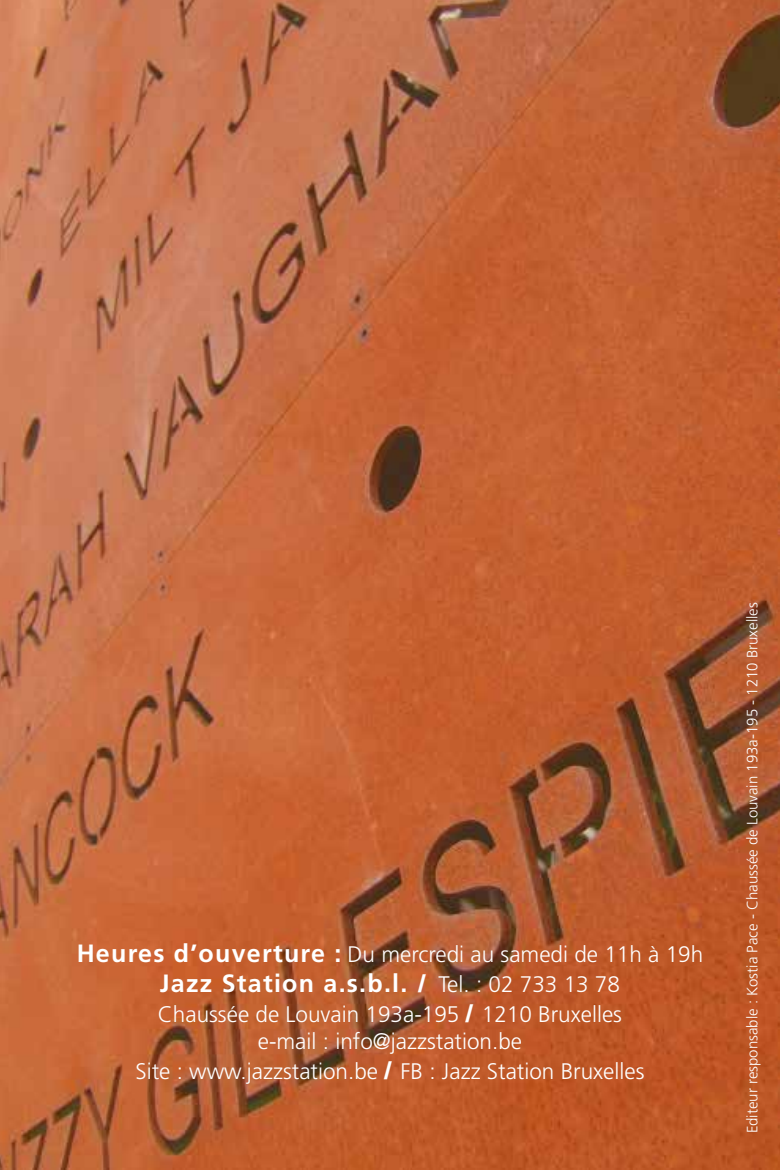
<style>
.page{position:relative;width:780px;height:1170px;background:#fff}
.page>*{position:absolute;margin:0;border:0;box-sizing:border-box;transform-origin:0 0}
.t1{font:700 25px "Frutiger";letter-spacing:.05em;color:#fff}
.t2{font:300 22.5px/27px "Frutiger";color:#fff;text-align:center}
.t3{font:300 15px "Frutiger";color:#fff}
.s1{font-weight:700;font-size:25px}
.s2{font-weight:900}
.s3{font-weight:300;font-size:22.5px}
.s4{font-weight:900;font-size:25px}
</style>
<div class="page">
<img style="left:0;top:0;width:780px;height:1169px">
<p class="t2" style="left:77px;top:940px;width:628px"><span class="s1">Heures d’ouverture :</span> Du mercredi au samedi de 11h à 19h</p>
<p class="t1" style="left:160px;top:968px;width:461px">Jazz Station a.s.b.l. <span class="s2">/</span> <span class="s3">Tel. : 02 733 13 78</span></p>
<p class="t2" style="left:158px;top:1000px;width:465px">Chaussée de Louvain 193a-195 <span class="s4">/</span> 1210 Bruxelles e-mail : info@jazzstation.be</p>
<p class="t2" style="left:135px;top:1057px;width:510px">Site : www.jazzstation.be <span class="s4">/</span> FB : Jazz Station Bruxelles</p>
<p class="t3" style="left:743px;top:1133px;width:532px;rotate:-90deg">Editeur responsable : Kostia Pace - Chaussée de Louvain 193a-195 - 1210 Bruxelles</p>
</div>
